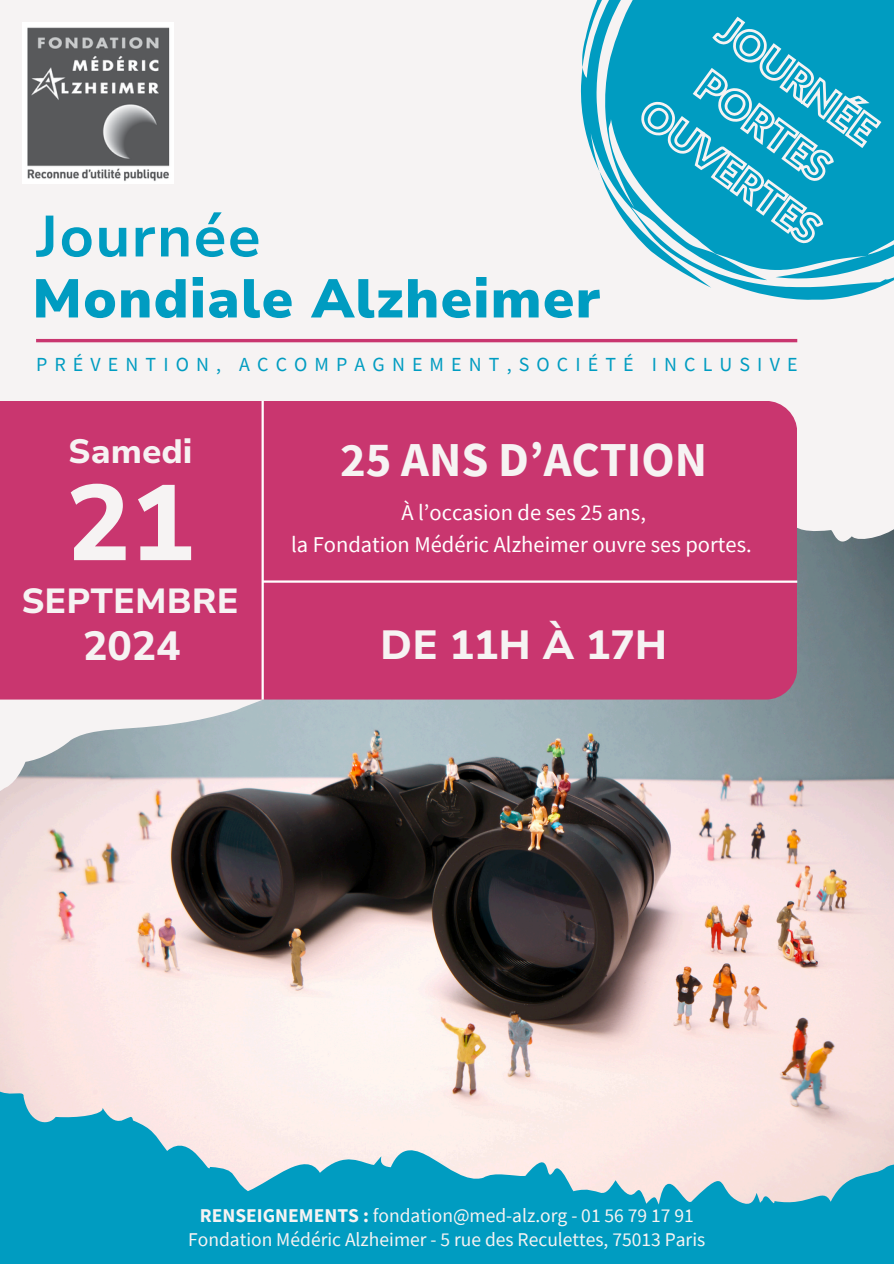
<style>
.page{position:relative;width:894px;height:1264px;background:#fff}
.page>*{position:absolute;margin:0;border:0;box-sizing:border-box;transform-origin:0 0}
.t1{font:800 106.8px "Nunito Sans 10 pt";color:#f6f3f3}
.t2{font:700 57.9px "Nunito Sans 10 pt";letter-spacing:.02em;color:#009cc1}
.t3{font:900 54.45px "Nunito Sans 10 pt";letter-spacing:.02em;color:#009cc1}
.t4{font:700 48.6px "Source Sans Pro";color:#f6f3f3}
.t5{font:800 40.65px "Nunito Sans 10 pt";color:#f6f3f3}
.t6{font:800 34.8px "Nunito Sans 10 pt";color:#f6f3f3}
.t7{font:800 33.75px "Nunito Sans 10 pt";color:#f6f3f3}
.t8{font:22.5px "Source Sans Pro";color:#fff}
.t9{font:19.95px "Source Sans Pro";letter-spacing:.355em;color:#009cc1}
.t10{font:19.5px "Source Sans Pro";color:#f6f3f3}
.s1{font-weight:700}
</style>
<div class="page">
<div style="left:0;top:0;width:893px;height:1263px;background:#f6f3f3"></div>
<div style="left:0;top:1061px;width:893px;height:202px;background:#009cc1"></div>
<img style="left:0;top:520px;width:893px;height:684px">
<div style="left:0;top:401px;width:796px;height:298px;background:#c9366f"></div>
<hr style="left:261px;top:401px;width:3px;height:298px;background:#fff">
<hr style="left:262px;top:580px;width:535px;height:3px;background:#fff">
<hr style="left:36px;top:339px;width:761px;height:3px;background:#c9366f">
<svg style="left:580px;top:0;width:297px;height:299px"></svg>
<img style="left:22px;top:22px;width:151px;height:161px">
<svg style="left:599px;top:0;width:294px;height:288px"></svg>
<h4 class="t2" style="left:36px;top:198px;width:226px">Journée</h4>
<h5 class="t3" style="left:32px;top:262px;width:569px">Mondiale Alzheimer</h5>
<p class="t9" style="left:36px;top:351px;width:762px">PRÉVENTION, ACCOMPAGNEMENT,SOCIÉTÉ INCLUSIVE</p>
<h1 class="t7" style="left:68px;top:429px;width:126px">Samedi</h1>
<p class="t4" style="left:340px;top:428px;width:368px">25 ANS D’ACTION</p>
<h3 class="t1" style="left:66px;top:452px;width:130px">21</h3>
<h1 class="t6" style="left:21px;top:578px;width:219px">SEPTEMBRE</h1>
<p class="t5" style="left:83px;top:619px;width:99px">2024</p>
<h6 class="t8" style="left:401px;top:498px;width:246px">À l’occasion de ses 25 ans,</h6>
<p class="t8" style="left:291px;top:529px;width:462px">la Fondation Médéric Alzheimer ouvre ses portes.</p>
<h2 class="t5" style="left:380px;top:618px;width:288px">DE 11H À 17H</h2>
<p class="t10" style="left:200px;top:1202px;width:495px"><span class="s1">RENSEIGNEMENTS :</span> fondation@med-alz.org - 01 56 79 17 91</p>
<p class="t10" style="left:188px;top:1226px;width:518px">Fondation Médéric Alzheimer - 5 rue des Reculettes, 75013 Paris</p>
</div>
